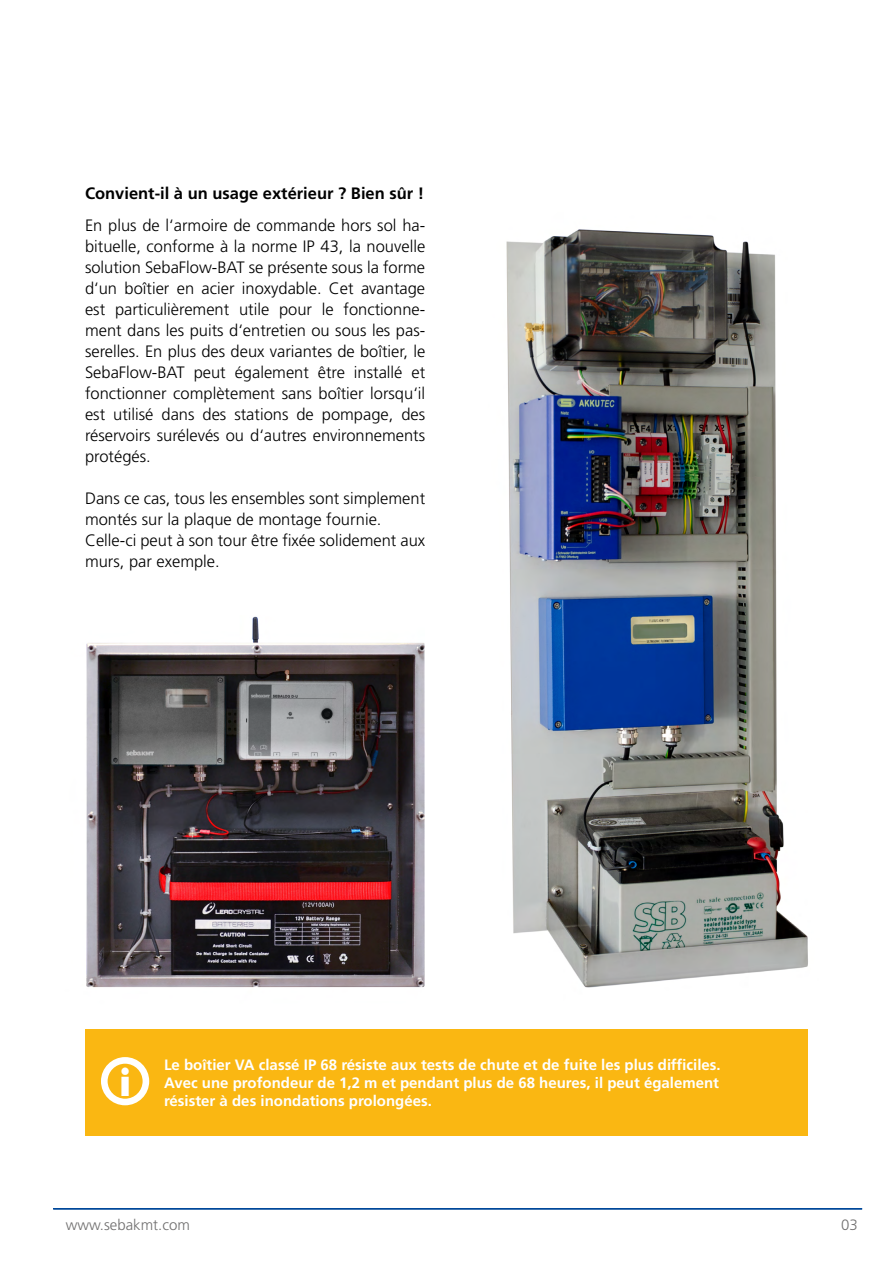
<style>
.page{position:relative;width:893px;height:1263px;background:#fff}
.page>*{position:absolute;margin:0;border:0;box-sizing:border-box;transform-origin:0 0}
.t1{font:39.6px "Bauhaus 93";color:#fff}
.t2{font:300 16.5px/21px "Frutiger LT Pro";color:#000;text-align:justify}
.t3{font:700 16.5px "Frutiger LT Pro";color:#000}
.t4{font:700 15px/18px "Frutiger LT Pro";color:#fff;text-align:justify}
.t5{font:300 15px "Frutiger LT Pro";color:#706f6f}
</style>
<div class="page">
<div style="left:85px;top:1029px;width:723px;height:106px;background:#fab712"></div>
<div style="left:101px;top:1057px;width:48px;height:48px;border:7px solid #fff;border-radius:50%"></div>
<img style="left:506px;top:229px;width:302px;height:759px">
<img style="left:86px;top:616px;width:339px;height:372px">
<hr style="left:53px;top:1208px;width:809px;height:1px;background:#00489a">
<p class="t3" style="left:85px;top:184px;width:341px">Convient-il à un usage extérieur ? Bien sûr !</p>
<p class="t2" style="left:85px;top:215px;width:342px">En plus de l‘armoire de commande hors sol ha&shy;bituelle, conforme à la norme IP 43, la nouvelle solution SebaFlow-BAT se présente sous la forme d‘un boîtier en acier inoxydable. Cet avantage est particulièrement utile pour le fonctionne&shy;ment dans les puits d‘entretien ou sous les pas&shy;serelles. En plus des deux variantes de boîtier, le SebaFlow-BAT peut également être installé et fonctionner complètement sans boîtier lorsqu‘il est utilisé dans des stations de pompage, des réservoirs surélevés ou d‘autres environnements protégés.</p>
<p class="t2" style="left:85px;top:488px;width:342px;text-align:left">Dans ce cas, tous les ensembles sont simplement montés sur la plaque de montage fournie.<br>Celle-ci peut à son tour être fixée solidement aux murs, par exemple.</p>
<h1 class="t1" style="left:119px;top:1060px;width:13px">i</h1>
<p class="t4" style="left:164px;top:1056px;width:558px">Le boîtier VA classé IP 68 résiste aux tests de chute et de fuite les plus difficiles.<br>Avec une profondeur de 1,2 m et pendant plus de 68 heures, il peut également résister à des inondations prolongées.</p>
<p class="t5" style="left:66px;top:1216px;width:126px">www.sebakmt.com</p>
<p class="t5" style="left:841px;top:1216px;width:18px">03</p>
</div>
